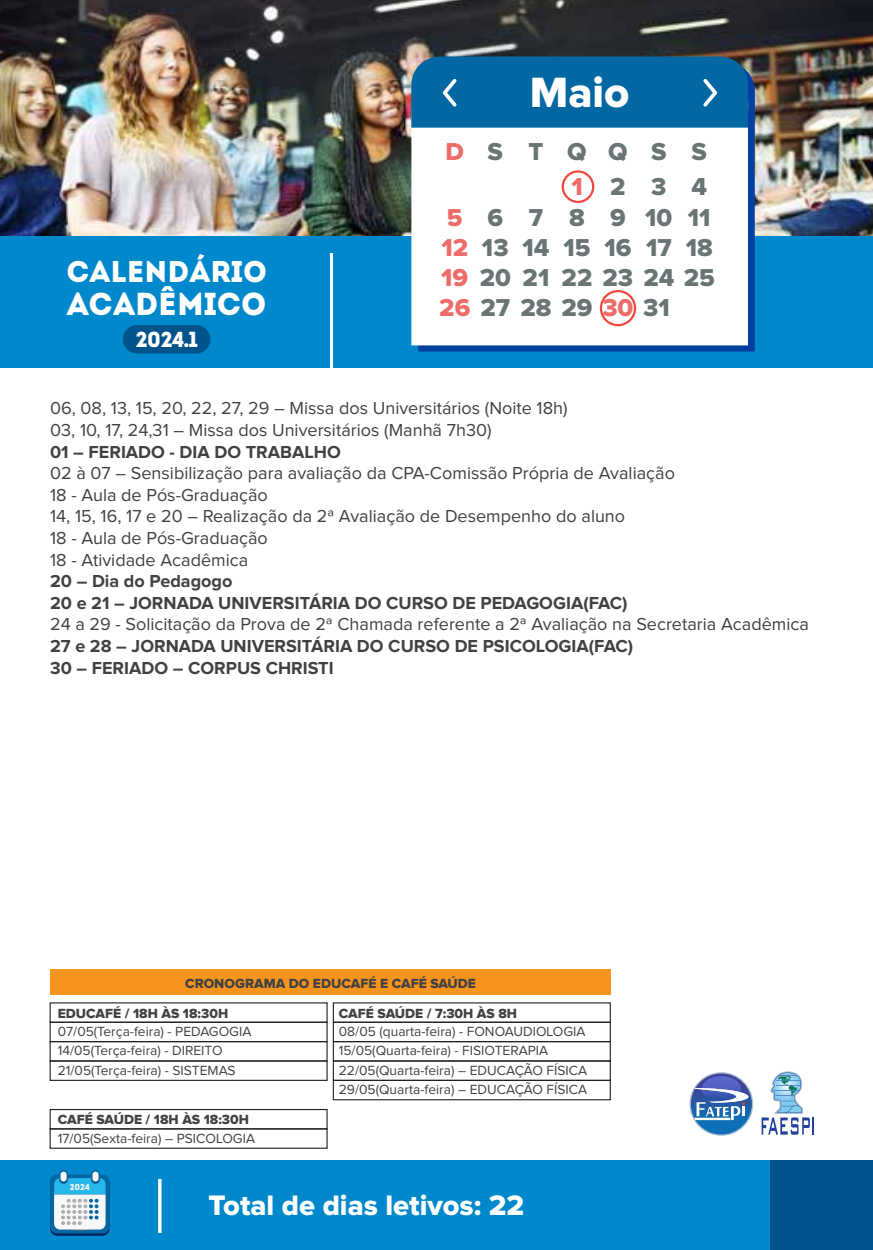
<style>
.page{position:relative;width:873px;height:1250px;background:#fff}
.page>*{position:absolute;margin:0;border:0;box-sizing:border-box;transform-origin:0 0}
.t1{font:43.88px "Proxima Nova Extrabld";color:#fff}
.t2{font:31.72px "Intro";color:#fff}
.t3{font:29.93px "Intro";color:#fff}
.t4{font:29.25px "Proxima Nova Extrabld";color:#fff}
.t5{font:25.43px/29.9px "Proxima Nova Extrabld";color:#6a7475;text-align:justify}
.t6{font:25.43px/35.1px "Proxima Nova Extrabld";letter-spacing:.935em;color:#6a7475}
.t7{font:25.43px "Proxima Nova Extrabld";color:#ed6c6a}
.t8{font:21.82px "Intro";color:#fff}
.t9{font:18px/21.6px "Proxima Nova";color:#414042}
.t10{font:700 18px/21.6px "Proxima Nova";color:#414042}
.t11{font:13.72px/19.1px "Proxima Nova";color:#414042}
.t12{font:13.72px/29.7px "Proxima Nova Extrabld";color:#414042}
.t13{font:8.78px "Intro";color:#f7f8f8}
.s1{color:#ed6c6a}
.s2{color:#6a7475}
</style>
<div class="page">
<img style="left:0;top:0;width:872px;height:236px">
<div style="left:0;top:236px;width:872px;height:131px;background:#08c"></div>
<div style="left:123px;top:325px;width:87px;height:28px;background:#00548b;border-radius:14px"></div>
<hr style="left:330px;top:253px;width:3px;height:120px;background:#fff">
<div style="left:0;top:1160px;width:872px;height:89px;background:#08c"></div>
<div style="left:770px;top:1160px;width:102px;height:89px;background:#00548b"></div>
<svg style="left:418px;top:63px;width:336px;height:288px;background:#1d52a7"></svg>
<svg style="left:50px;top:1176px;width:59px;height:59px"></svg>
<svg style="left:50px;top:1174px;width:59px;height:59px"></svg>
<svg style="left:59px;top:1169px;width:9px;height:14px"></svg>
<div style="left:60px;top:1171px;width:7px;height:10px;background:#f7f8f8;border-radius:3px"></div>
<svg style="left:91px;top:1169px;width:9px;height:14px"></svg>
<div style="left:92px;top:1171px;width:7px;height:10px;background:#f7f8f8;border-radius:3px"></div>
<svg style="left:54px;top:1178px;width:51px;height:51px;background:#a3d2e5"></svg>
<div style="left:158px;top:1179px;width:3px;height:53px;background:#fff;border:1px solid #fff"></div>
<div style="left:411px;top:128px;width:336px;height:217px;background:#fff"></div>
<div style="left:411px;top:56px;width:336px;height:72px;background:#0267a3"></div>
<div style="left:561px;top:170px;width:33px;height:33px;border:2px solid #ef483e;border-radius:50%"></div>
<div style="left:599px;top:290px;width:37px;height:36px;border:2px solid #ef483e;border-radius:50%"></div>
<div style="left:50px;top:969px;width:561px;height:26px;background:#f7941d"></div>
<div style="left:333px;top:1021px;width:277px;height:21px;border:1px solid #231f20"></div>
<div style="left:333px;top:1041px;width:277px;height:20px;border:1px solid #231f20"></div>
<div style="left:50px;top:1021px;width:277px;height:21px;border:1px solid #231f20"></div>
<div style="left:50px;top:1041px;width:277px;height:20px;border:1px solid #231f20"></div>
<div style="left:333px;top:1060px;width:277px;height:20px;border:1px solid #231f20"></div>
<div style="left:50px;top:1060px;width:277px;height:20px;border:1px solid #231f20"></div>
<div style="left:333px;top:1079px;width:277px;height:21px;border:1px solid #231f20"></div>
<div style="left:50px;top:1108px;width:277px;height:21px;border:1px solid #231f20"></div>
<div style="left:50px;top:1128px;width:277px;height:20px;border:1px solid #231f20"></div>
<svg style="left:690px;top:1073px;width:61px;height:61px"></svg>
<svg style="left:701px;top:1076px;width:39px;height:25px"></svg>
<svg style="left:761px;top:1071px;width:52px;height:63px"></svg>
<h1 class="t1" style="left:529px;top:68px;width:101px">Maio</h1>
<h3 class="t6" style="left:651px;top:134px;width:57px;text-indent:-205px"><span class="s1">D</span>STQQSS<br>3</h3>
<h3 class="t7" style="left:571px;top:172px;width:56px">1 <span class="s2">2</span></h3>
<h3 class="t5" style="left:691px;top:172px;width:17px">4</h3>
<h3 class="t3" style="left:66px;top:253px;width:202px">CALENDÁRIO</h3>
<h2 class="t2" style="left:67px;top:284px;width:201px">ACADÊMICO</h2>
<p class="t8" style="left:136px;top:326px;width:63px">2024.1</p>
<h3 class="t5" style="left:447px;top:203px;width:180px"><span class="s1">5</span>6789</h3>
<h3 class="t5" style="left:645px;top:203px;width:67px">10 11</h3>
<h3 class="t5" style="left:439px;top:233px;width:277px;text-indent:246px">18<br><span class="s1">19</span> 20 21 22 23 24 25<br><span class="s1">26</span> 27 28 29 <span class="s1">30</span> 31</h3>
<h3 class="t5" style="left:441px;top:233px;width:109px"><span class="s1">12</span> 13 14</h3>
<h3 class="t5" style="left:604px;top:233px;width:69px">16 17</h3>
<h3 class="t5" style="left:563px;top:233px;width:28px">15</h3>
<p class="t9" style="left:50px;top:398px;width:518px">06, 08, 13, 15, 20, 22, 27, 29 – Missa dos Universitários (Noite 18h)<br>03, 10, 17, 24,31 – Missa dos Universitários (Manhã 7h30)</p>
<p class="t10" style="left:50px;top:441px;width:292px">01 – FERIADO - DIA DO TRABALHO</p>
<p class="t9" style="left:50px;top:463px;width:626px">02 à 07 – Sensibilização para avaliação da CPA-Comissão Própria de Avaliação 18 - Aula de Pós-Graduação<br>14, 15, 16, 17 e 20 – Realização da 2ª Avaliação de Desempenho do aluno<br>18 - Aula de Pós-Graduação<br>18 - Atividade Acadêmica</p>
<p class="t10" style="left:50px;top:571px;width:578px">20 – Dia do Pedagogo<br>20 e 21 – JORNADA UNIVERSITÁRIA DO CURSO DE PEDAGOGIA(FAC)</p>
<p class="t9" style="left:50px;top:614px;width:760px">24 a 29 - Solicitação da Prova de 2ª Chamada referente a 2ª Avaliação na Secretaria Acadêmica</p>
<p class="t10" style="left:50px;top:635px;width:584px">27 e 28 – JORNADA UNIVERSITÁRIA DO CURSO DE PSICOLOGIA(FAC)<br>30 – FERIADO – CORPUS CHRISTI</p>
<p class="t12" style="left:58px;top:968px;width:419px;text-indent:127px">CRONOGRAMA DO EDUCAFÉ E CAFÉ SAÚDE<br>EDUCAFÉ / 18H ÀS 18:30H</p>
<p class="t11" style="left:58px;top:1022px;width:195px">07/05(Terça-feira) - PEDAGOGIA<br>14/05(Terça-feira) - DIREITO</p>
<p class="t12" style="left:339px;top:998px;width:180px">CAFÉ SAÚDE / 7:30H ÀS 8H</p>
<p class="t11" style="left:339px;top:1022px;width:248px">08/05 (quarta-feira) - FONOAUDIOLOGIA<br>15/05(Quarta-feira) - FISIOTERAPIA</p>
<p class="t11" style="left:58px;top:1061px;width:179px">21/05(Terça-feira) - SISTEMAS</p>
<p class="t11" style="left:339px;top:1061px;width:250px">22/05(Quarta-feira) – EDUCAÇÃO FÍSICA<br>29/05(Quarta-feira) – EDUCAÇÃO FÍSICA</p>
<p class="t12" style="left:58px;top:1105px;width:193px">CAFÉ SAÚDE / 18H ÀS 18:30H</p>
<p class="t11" style="left:58px;top:1129px;width:199px">17/05(Sexta-feira) – PSICOLOGIA</p>
<p class="t13" style="left:70px;top:1181px;width:21px">2024</p>
<h3 class="t4" style="left:208px;top:1188px;width:317px">Total de dias letivos: 22</h3>
</div>
